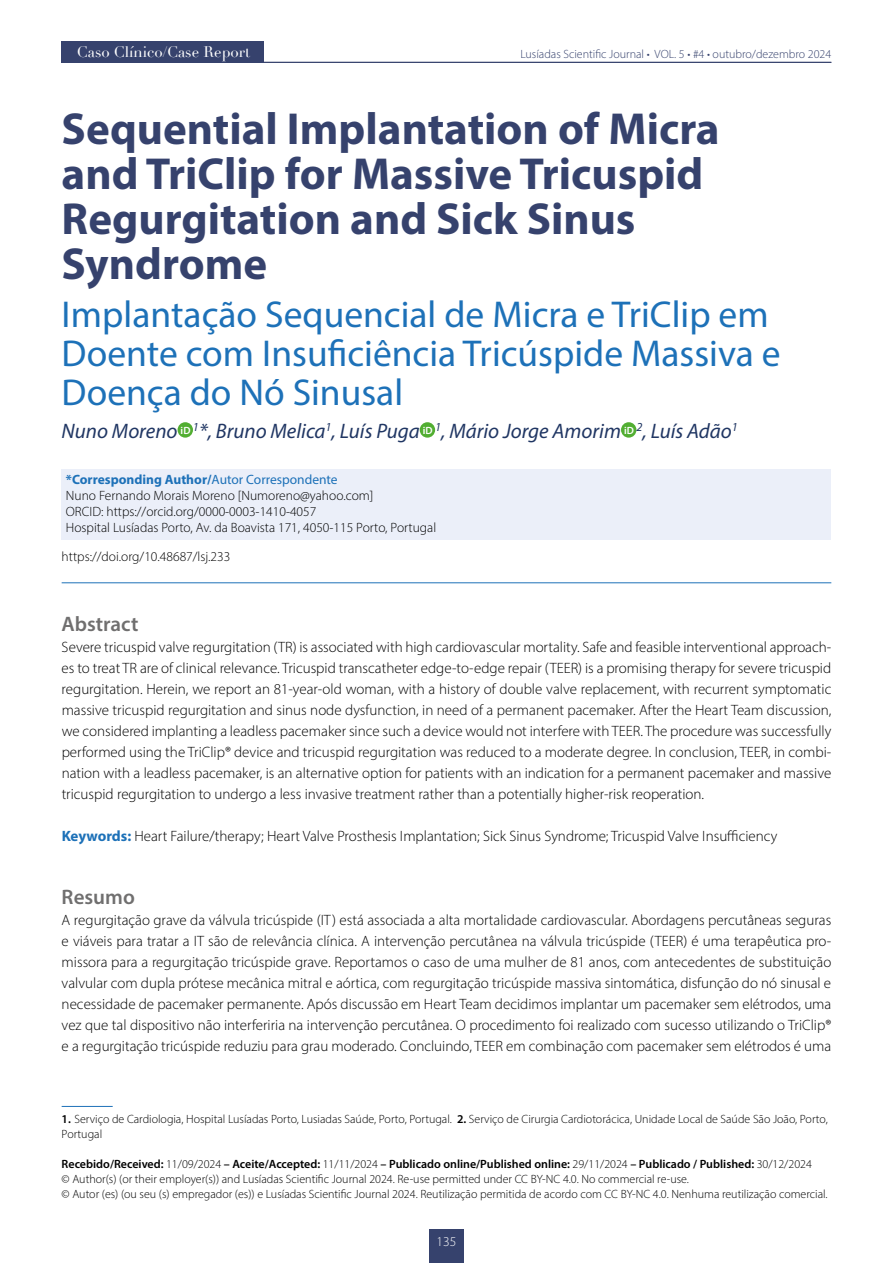
<style>
.page{position:relative;width:893px;height:1263px;background:#fff}
.page>*{position:absolute;margin:0;border:0;box-sizing:border-box;transform-origin:0 0}
.t1{font:700 45px/45px "Myriad Pro";color:#36426d}
.t2{font:37.5px/39px "Myriad Pro";color:#1d71b8}
.t3{font:italic 21px "Myriad Pro";color:#203663}
.t4{font:600 21px "Myriad Pro";color:#706f6f}
.t5{font:300 15px/21px "Myriad Pro";color:#000;text-align:justify}
.t6{font:15px "Didot";color:#fff}
.t7{font:300 13.5px/16.2px "Myriad Pro";color:#000}
.t8{font:300 13.5px "Myriad Pro";color:#fff}
.t9{font:300 12px/15px "Myriad Pro";color:#000}
.t10{font:300 12px "Myriad Pro";color:#36426d}
.s1{font-weight:700;color:#1d71b8}
.s2{font-weight:400;color:#1d71b8}
.s3{font-weight:600}
</style>
<div class="page">
<hr style="left:62px;top:62px;width:769px;height:1px;background:#36426d">
<div style="left:429px;top:1229px;width:34px;height:34px;background:#36426d"></div>
<div style="left:62px;top:41px;width:202px;height:21px;background:#36426d"></div>
<div style="left:62px;top:469px;width:769px;height:22px;background:#ebeff9"></div>
<div style="left:62px;top:485px;width:769px;height:22px;background:#ebeff9"></div>
<div style="left:62px;top:502px;width:769px;height:22px;background:#ebeff9"></div>
<div style="left:62px;top:518px;width:769px;height:22px;background:#ebeff9"></div>
<hr style="left:62px;top:582px;width:769px;height:1px;background:#1d71b8">
<div style="left:178px;top:422px;width:15px;height:16px;background:#52ae32;border-radius:50%"></div>
<div style="left:420px;top:422px;width:15px;height:16px;background:#52ae32;border-radius:50%"></div>
<div style="left:621px;top:422px;width:15px;height:16px;background:#52ae32;border-radius:50%"></div>
<hr style="left:62px;top:1106px;width:51px;height:1px;background:#1d71b8">
<p class="t6" style="left:77px;top:43px;width:175px">Caso Clínico/Case Report</p>
<p class="t6" style="left:76px;top:43px;width:125px">Editorial/Editorial</p>
<p class="t10" style="left:520px;top:46px;width:312px">Lusíadas Scientific Journal • VOL. 5 • #4 • outubro/dezembro 2024</p>
<h1 class="t1" style="left:62px;top:105px;width:660px">Sequential Implantation of Micra and TriClip for Massive Tricuspid<br>Regurgitation and Sick Sinus<br>Syndrome</h1>
<h2 class="t2" style="left:62px;top:294px;width:721px">Implantação Sequencial de Micra e TriClip em<br>Doente com Insuficiência Tricúspide Massiva e<br>Doença do Nó Sinusal</h2>
<h3 class="t3" style="left:62px;top:418px;width:678px">Nuno Moreno <sup>iD</sup> <sup>1</sup>*, Bruno Melica<sup>1</sup>, Luís Puga <sup>iD</sup> <sup>1</sup>, Mário Jorge Amorim <sup>iD</sup> <sup>2</sup>, Luís Adão<sup>1</sup></h3>
<p class="t7" style="left:66px;top:471px;width:372px"><span class="s1">*Corresponding Author/</span><span class="s2">Autor Correspondente<br></span>Nuno Fernando Morais Moreno [Numoreno@yahoo.com]<br>ORCID: https://orcid.org/0000‑0003‑1410‑4057<br>Hospital Lusíadas Porto, Av. da Boavista 171, 4050‑115 Porto, Portugal</p>
<p class="t7" style="left:62px;top:548px;width:170px">https://doi.org/10.48687/lsj.233</p>
<h3 class="t4" style="left:62px;top:611px;width:78px">Abstract</h3>
<p class="t5" style="left:62px;top:637px;width:771px">Severe tricuspid valve regurgitation (TR) is associated with high cardiovascular mortality. Safe and feasible interventional approach‑ es to treat TR are of clinical relevance. Tricuspid transcatheter edge‑to‑edge repair (TEER) is a promising therapy for severe tricuspid regurgitation. Herein, we report an 81‑year‑old woman, with a history of double valve replacement, with recurrent symptomatic massive tricuspid regurgitation and sinus node dysfunction, in need of a permanent pacemaker. After the Heart Team discussion, we considered implanting a leadless pacemaker since such a device would not interfere with TEER. The procedure was successfully performed using the TriClip® device and tricuspid regurgitation was reduced to a moderate degree. In conclusion, TEER, in combi‑ nation with a leadless pacemaker, is an alternative option for patients with an indication for a permanent pacemaker and massive tricuspid regurgitation to undergo a less invasive treatment rather than a potentially higher‑risk reoperation.</p>
<p class="t5" style="left:62px;top:826px;width:717px"><span class="s1">Keywords:</span> Heart Failure/therapy; Heart Valve Prosthesis Implantation; Sick Sinus Syndrome; Tricuspid Valve Insufficiency</p>
<h3 class="t4" style="left:62px;top:884px;width:75px">Resumo</h3>
<p class="t5" style="left:62px;top:910px;width:771px">A regurgitação grave da válvula tricúspide (IT) está associada a alta mortalidade cardiovascular. Abordagens percutâneas seguras e viáveis para tratar a IT são de relevância clínica. A intervenção percutânea na válvula tricúspide (TEER) é uma terapêutica pro‑ missora para a regurgitação tricúspide grave. Reportamos o caso de uma mulher de 81 anos, com antecedentes de substituição valvular com dupla prótese mecânica mitral e aórtica, com regurgitação tricúspide massiva sintomática, disfunção do nó sinusal e necessidade de pacemaker permanente. Após discussão em Heart Team decidimos implantar um pacemaker sem elétrodos, uma vez que tal dispositivo não interferiria na intervenção percutânea. O procedimento foi realizado com sucesso utilizando o TriClip® e a regurgitação tricúspide reduziu para grau moderado. Concluindo, TEER em combinação com pacemaker sem elétrodos é uma</p>
<p class="t9" style="left:62px;top:1112px;width:768px"><span class="s3">1.</span> Serviço de Cardiologia, Hospital Lusíadas Porto, Lusiadas Saúde, Porto, Portugal. <span class="s3">2.</span> Serviço de Cirurgia Cardiotorácica, Unidade Local de Saúde São João, Porto,<br>Portugal</p>
<p class="t9" style="left:62px;top:1157px;width:767px"><span class="s3">Recebido/Received:</span> 11/09/2024 <span class="s3">– Aceite/Accepted:</span> 11/11/2024 <span class="s3">– Publicado online/Published online:</span> 29/11/2024 <span class="s3">– Publicado / Published:</span> 30/12/2024<br>© Author(s) (or their employer(s)) and Lusíadas Scientific Journal 2024. Re‑use permitted under CC BY‑NC 4.0. No commercial re‑use.<br>© Autor (es) (ou seu (s) empregador (es)) e Lusíadas Scientific Journal 2024. Reutilização permitida de acordo com CC BY‑NC 4.0. Nenhuma reutilização comercial.</p>
<p class="t8" style="left:437px;top:1233px;width:21px">135</p>
</div>
